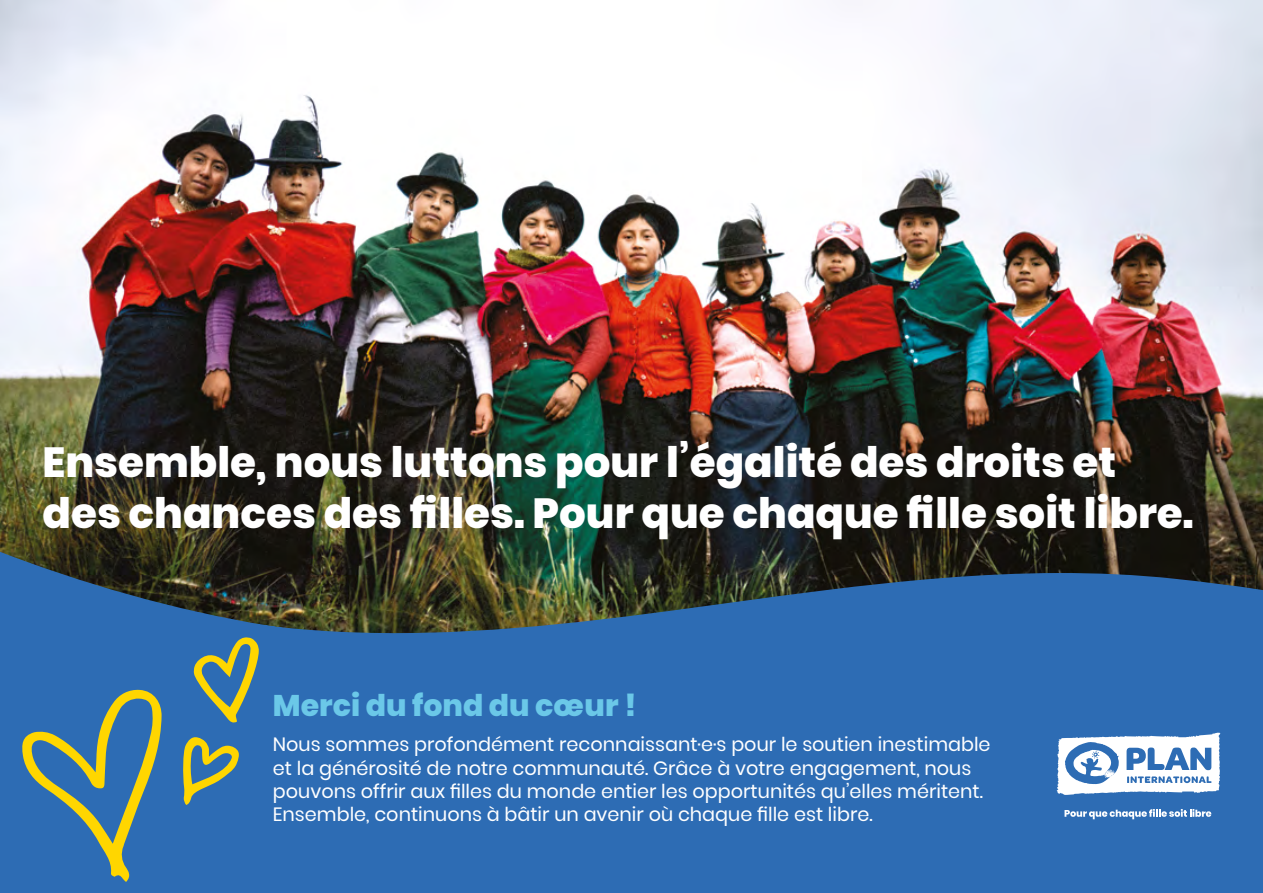
<style>
.page{position:relative;width:1263px;height:893px;background:#fff}
.page>*{position:absolute;margin:0;border:0;box-sizing:border-box;transform-origin:0 0}
.t1{font:800 42px/50.4px "Poppins";color:#fff}
.t2{font:800 30px "Poppins";color:#6bc8e8}
.t3{font:19.2px/23.1px "Poppins";color:#fff}
</style>
<div class="page">
<img style="left:0;top:0;width:1263px;height:547px">
<svg style="left:0;top:547px;width:1263px;height:346px;background:#2d629a"></svg>
<svg style="left:21px;top:690px;width:141px;height:192px;background:#568090"></svg>
<svg style="left:194px;top:637px;width:65px;height:87px;background:#6a8a7f"></svg>
<svg style="left:183px;top:736px;width:58px;height:69px;background:#738f77"></svg>
<svg style="left:1057px;top:733px;width:163px;height:62px"></svg>
<svg style="left:1064px;top:809px;width:147px;height:10px"></svg>
<h1 class="t1" style="left:43px;top:437px;width:1153px">Ensemble, nous luttons pour l’égalité des droits et des chances des filles. Pour que chaque fille soit libre.</h1>
<h2 class="t2" style="left:273px;top:688px;width:365px">Merci du fond du cœur !</h2>
<p class="t3" style="left:273px;top:733px;width:719px">Nous sommes profondément reconnaissant·e·s pour le soutien inestimable et la générosité de notre communauté. Grâce à votre engagement, nous pouvons offrir aux filles du monde entier les opportunités qu’elles méritent.<br>Ensemble, continuons à bâtir un avenir où chaque fille est libre.</p>
</div>
